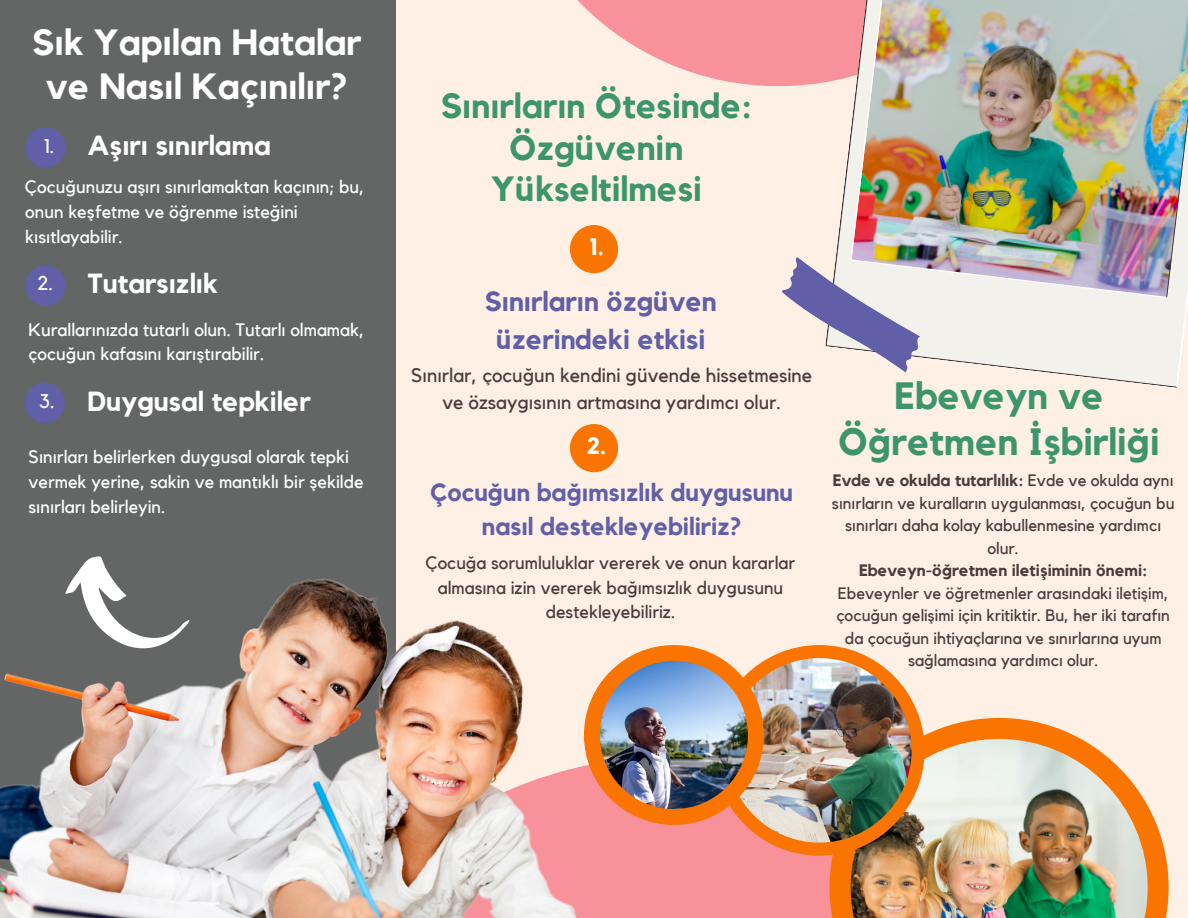
<style>
.page{position:relative;width:1188px;height:918px;background:#fff0e6}
.page>*{position:absolute;margin:0;border:0;box-sizing:border-box;transform-origin:0 0}
.t1{font:700 37.95px/46.2px "Kollektif";color:#3d966b;text-align:center}
.t2{font:700 36.3px/44.2px "Kollektif";color:#fff;text-align:center}
.t3{font:700 34.95px/41.7px "Kollektif";color:#3d966b;text-align:center}
.t4{font:700 27.6px "Kollektif";color:#fff}
.t5{font:700 27.6px/38.2px "Kollektif";color:#605fa8;text-align:center}
.t6{font:700 24.75px/34.5px "Kollektif";color:#605fa8;text-align:center}
.t7{font:700 23.7px "Kollektif";color:#fff}
.t8{font:19.95px "Kollektif";color:#f8f7ed}
.t9{font:19.5px/27px "Kollektif";color:#4d3b3b;text-align:center}
.t10{font:18px/24.8px "Kollektif";color:#fff}
.t11{font:18px/24.8px "Kollektif";color:#4d3b3b;text-align:center}
.t12{font:16.5px/22.5px "Kollektif";color:#4d3b3b;text-align:center}
.s1{font-weight:700}
</style>
<div class="page">
<div style="left:256px;top:756px;width:836px;height:162px;background:#f8919a"></div>
<svg style="left:577px;top:0;width:248px;height:86px;fill:#f8919a"></svg>
<div style="left:0;top:0;width:396px;height:918px;background:#646665"></div>
<div style="left:570px;top:225px;width:48px;height:48px;background:#f97400;border-radius:50%"></div>
<div style="left:570px;top:424px;width:48px;height:48px;background:#f97400;border-radius:50%"></div>
<svg style="left:830px;top:718px;width:339px;height:200px;fill:#f97400"></svg>
<img style="left:851px;top:739px;width:297px;height:179px">
<div style="left:714px;top:645px;width:211px;height:211px;background:#f97400;border-radius:50%"></div>
<img style="left:727px;top:658px;width:185px;height:185px;border-radius:50%">
<div style="left:584px;top:645px;width:180px;height:180px;background:#f97400;border-radius:50%"></div>
<img style="left:600px;top:661px;width:148px;height:148px;border-radius:50%">
<img style="left:0;top:579px;width:594px;height:339px">
<svg style="left:825px;top:0;width:25px;height:257px"></svg>
<img style="left:850px;top:0;width:338px;height:388px">
<svg style="left:782px;top:257px;width:144px;height:117px"></svg>
<svg style="left:65px;top:556px;width:125px;height:92px"></svg>
<div style="left:25px;top:127px;width:41px;height:41px;background:#605fa8;border-radius:50%"></div>
<div style="left:25px;top:266px;width:41px;height:40px;background:#605fa8;border-radius:50%"></div>
<div style="left:25px;top:383px;width:40px;height:40px;background:#605fa8;border-radius:50%"></div>
<p class="t2" style="left:32px;top:21px;width:331px">Sık Yapılan Hatalar ve Nasıl Kaçınılır?</p>
<p class="t8" style="left:44px;top:136px;width:12px">1.</p>
<p class="t4" style="left:87px;top:133px;width:185px">Aşırı sınırlama</p>
<p class="t10" style="left:25px;top:175px;width:341px">Çocuğunuzu aşırı sınırlamaktan kaçının; bu, onun keşfetme ve öğrenme isteğini kısıtlayabilir.</p>
<p class="t8" style="left:38px;top:274px;width:17px">2.</p>
<p class="t4" style="left:87px;top:271px;width:132px">Tutarsızlık</p>
<p class="t10" style="left:29px;top:318px;width:337px">Kurallarınızda tutarlı olun. Tutarlı olmamak, çocuğun kafasını karıştırabilir.</p>
<p class="t8" style="left:39px;top:392px;width:17px">3.</p>
<p class="t4" style="left:87px;top:389px;width:225px">Duygusal tepkiler</p>
<p class="t10" style="left:29px;top:445px;width:337px">Sınırları belirlerken duygusal olarak tepki vermek yerine, sakin ve mantıklı bir şekilde sınırları belirleyin.</p>
<p class="t3" style="left:441px;top:86px;width:313px">Sınırların Ötesinde:<br>Özgüvenin<br>Yükseltilmesi</p>
<p class="t7" style="left:589px;top:236px;width:16px">1.</p>
<p class="t5" style="left:485px;top:283px;width:234px">Sınırların özgüven üzerindeki etkisi</p>
<p class="t9" style="left:411px;top:363px;width:403px">Sınırlar, çocuğun kendini güvende hissetmesine ve özsaygısının artmasına yardımcı olur.</p>
<p class="t7" style="left:587px;top:435px;width:21px">2.</p>
<p class="t6" style="left:430px;top:476px;width:364px">Çocuğun bağımsızlık duygusunu nasıl destekleyebiliriz?</p>
<p class="t11" style="left:426px;top:551px;width:371px">Çocuğa sorumluluklar vererek ve onun kararlar almasına izin vererek bağımsızlık duygusunu destekleyebiliriz.</p>
<p class="t1" style="left:838px;top:374px;width:323px">Ebeveyn ve<br>Öğretmen İşbirliği</p>
<p class="t12" style="left:832px;top:470px;width:344px"><span class="s1">Evde ve okulda tutarlılık:</span> Evde ve okulda aynı sınırların ve kuralların uygulanması, çocuğun bu sınırları daha kolay kabullenmesine yardımcı olur.</p>
<p class="t12" style="left:836px;top:560px;width:335px"><span class="s1">Ebeveyn-öğretmen iletişiminin önemi:<br></span>Ebeveynler ve öğretmenler arasındaki iletişim, çocuğun gelişimi için kritiktir. Bu, her iki tarafın da çocuğun ihtiyaçlarına ve sınırlarına uyum sağlamasına yardımcı olur.</p>
</div>
